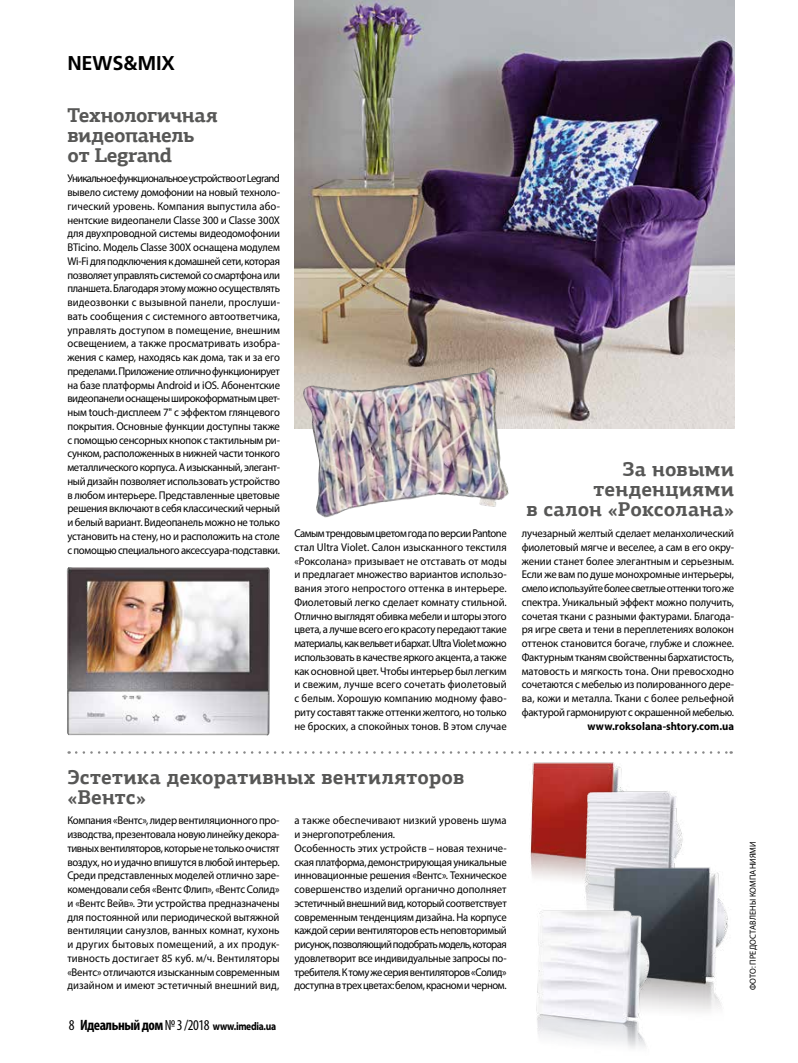
<style>
.page{position:relative;width:798px;height:1063px;background:#fff}
.page>*{position:absolute;margin:0;border:0;box-sizing:border-box;transform-origin:0 0}
.t1{font:700 20px/20px "PF Agora Slab Pro";letter-spacing:.005em;color:#575756}
.t2{font:700 20px/20px "PF Agora Slab Pro";letter-spacing:-.02em;color:#575756}
.t3{font:700 20px "AG Foreigner Light C";letter-spacing:-.01em;color:#000}
.t4{font:11.25px/13.8px "Myriad Pro";letter-spacing:-.025em;color:#000;text-align:justify;scale:.95 1}
.t5{font:700 11.25px "Myriad Pro";letter-spacing:-.03em;color:#000;scale:.85 1}
.t6{font:700 11.25px "Myriad Pro";color:#000;scale:.95 1}
.t7{font:8.75px "Myriad Pro";letter-spacing:.015em;color:#000;scale:.95 1}
.s1{font-weight:400;font-stretch:condensed;font-size:15px}
.s2{font-stretch:condensed;font-size:15px}
</style>
<div class="page">
<svg style="left:76px;top:751px;width:655px;height:3px"></svg>
<img style="left:67px;top:567px;width:203px;height:169px">
<img style="left:294px;top:0;width:439px;height:428px">
<img style="left:302px;top:367px;width:189px;height:151px">
<img style="left:521px;top:751px;width:113px;height:125px">
<img style="left:575px;top:762px;width:108px;height:114px">
<img style="left:609px;top:843px;width:119px;height:169px">
<img style="left:533px;top:876px;width:125px;height:173px">
<h1 class="t3" style="left:67px;top:52px;width:109px">NEWS&amp;MIX</h1>
<h1 class="t2" style="left:67px;top:105px;width:152px">Технологичная видеопанель от Legrand</h1>
<p class="t4" style="left:67px;top:172px;width:225px">Уникальное функциональное устройство от Legrand вывело систему домофонии на новый техноло&shy;гический уровень. Компания выпустила або&shy;нентские видеопанели Classe 300 и Classe 300Х для двухпроводной системы видеодомофонии BTicino. Модель Classe 300Х оснащена модулем Wi-Fi для подключения к домашней сети, которая позволяет управлять системой со смартфона или планшета. Благодаря этому можно осуществлять видеозвонки с вызывной панели, прослуши&shy;вать сообщения с системного автоответчика, управлять доступом в помещение, внешним освещением, а также просматривать изобра&shy;жения с камер, находясь как дома, так и за его пределами. Приложение отлично функционирует на базе платформы Android и iOS. Абонентские видеопанели оснащены широкоформатным цвет&shy;ным touch-дисплеем 7" с эффектом глянцевого покрытия. Основные функции доступны также с помощью сенсорных кнопок c тактильным ри&shy;сунком, расположенных в нижней части тонкого металлического корпуса. А изысканный, элегант&shy;ный дизайн позволяет использовать устройство в любом интерьере. Представленные цветовые решения включают в себя классический черный и белый вариант. Видеопанель можно не только установить на стену, но и расположить на столе с помощью специального аксессуара-подставки.</p>
<h1 class="t1" style="left:526px;top:459px;width:209px;text-align:right">За новыми тенденциями<br>в салон «Роксолана»</h1>
<p class="t4" style="left:294px;top:526px;width:225px">Самым трендовым цветом года по версии Pantone стал Ultra Violet. Салон изысканного текстиля «Роксолана» призывает не отставать от моды и предлагает множество вариантов использо&shy;вания этого непростого оттенка в интерьере.<br>Фиолетовый легко сделает комнату стильной.<br>Отлично выглядят обивка мебели и шторы этого цвета, а лучше всего его красоту передают такие материалы, как вельвет и бархат. Ultra Violet можно использовать в качестве яркого акцента, а также как основной цвет. Чтобы интерьер был легким и свежим, лучше всего сочетать фиолетовый с белым. Хорошую компанию модному фаво&shy;риту составят также оттенки желтого, но только не броских, а спокойных тонов. В этом случае</p>
<p class="t4" style="left:521px;top:526px;width:225px">лучезарный желтый сделает меланхолический фиолетовый мягче и веселее, а сам в его окру&shy;жении станет более элегантным и серьезным.<br>Если же вам по душе монохромные интерьеры, смело используйте более светлые оттенки того же спектра. Уникальный эффект можно получить, сочетая ткани с разными фактурами. Благода&shy;ря игре света и тени в переплетениях волокон оттенок становится богаче, глубже и сложнее.<br>Фактурным тканям свойственны бархатистость, матовость и мягкость тона. Они превосходно сочетаются с мебелью из полированного дере&shy;ва, кожи и металла. Ткани с более рельефной фактурой гармонируют с окрашенной мебелью.</p>
<p class="t6" style="left:587px;top:719px;width:156px">www.roksolana-shtory.com.ua</p>
<h1 class="t1" style="left:67px;top:766px;width:398px">Эстетика декоративных вентиляторов «Вентс»</h1>
<p class="t4" style="left:67px;top:814px;width:225px">Компания «Вентс», лидер вентиляционного про&shy;изводства, презентовала новую линейку декора&shy;тивных вентиляторов, которые не только очистят воздух, но и удачно впишутся в любой интерьер.<br>Среди представленных моделей отлично заре&shy;комендовали себя «Вентс Флип», «Вентс Солид» и «Вентс Вейв». Эти устройства предназначены для постоянной или периодической вытяжной вентиляции санузлов, ванных комнат, кухонь и других бытовых помещений, а их продук&shy;тивность достигает 85 куб. м/ч. Вентиляторы «Вентс» отличаются изысканным современным дизайном и имеют эстетичный внешний вид,</p>
<p class="t4" style="left:294px;top:814px;width:225px;text-align:left">а также обеспечивают низкий уровень шума и энергопотребления.<br>Особенность этих устройств – новая техниче&shy;ская платформа, демонстрирующая уникальные инновационные решения «Вентс». Техническое совершенство изделий органично дополняет эстетичный внешний вид, который соответствует современным тенденциям дизайна. На корпусе каждой серии вентиляторов есть неповторимый рисунок, позволяющий подобрать модель, которая удовлетворит все индивидуальные запросы по&shy;требителя. К тому же серия вентиляторов «Солид» доступна в трех цветах: белом, красном и черном.</p>
<p class="t5" style="left:69px;top:1020px;width:245px"><span class="s1">8</span> <span class="s2">Идеальный дом</span> <span class="s1">№ 3 /2018</span> www.imedia.ua</p>
<p class="t7" style="left:747px;top:990px;width:158px;rotate:-90deg">ФОТО: ПРЕДОСТАВЛЕНЫ КОМПАНИЯМИ</p>
</div>
